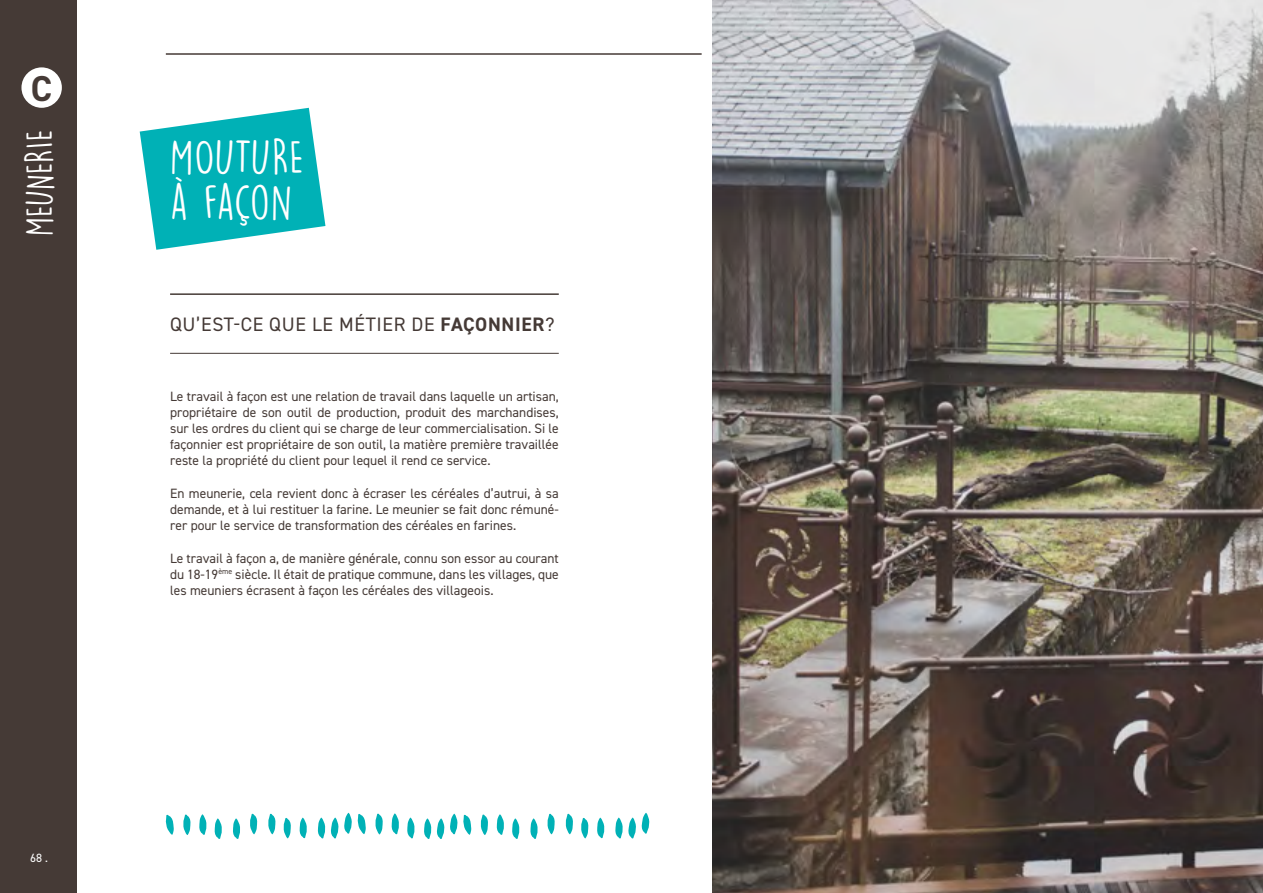
<style>
.page{position:relative;width:1263px;height:893px;background:#fff}
.page>*{position:absolute;margin:0;border:0;box-sizing:border-box;transform-origin:0 0}
.t1{font:45px/45px "DK Lemon Yellow Sun";letter-spacing:-.005em;color:#fff}
.t2{font:36px "DK Lemon Yellow Sun";color:#fff}
.t3{font:700 36px "DIN2014";color:#453a36}
.t4{font:19.5px "DIN2014";letter-spacing:.035em;color:#453a36}
.t5{font:13.5px/16.2px "DIN2014";color:#453a36;text-align:justify}
.t6{font:12px "DIN2014";color:#fff}
.s1{font-weight:700}
</style>
<div class="page">
<hr style="left:166px;top:53px;width:536px;height:2px;background:#453a36">
<svg style="left:140px;top:108px;width:185px;height:142px"></svg>
<img style="left:713px;top:0;width:550px;height:893px">
<div style="left:0;top:0;width:77px;height:893px;background:#453a36"></div>
<hr style="left:170px;top:293px;width:389px;height:2px;background:#453a36">
<hr style="left:170px;top:353px;width:389px;height:1px;background:#453a36">
<svg style="left:424px;top:818px;width:7px;height:21px"></svg>
<svg style="left:437px;top:818px;width:7px;height:21px"></svg>
<svg style="left:450px;top:814px;width:21px;height:21px"></svg>
<svg style="left:481px;top:814px;width:7px;height:21px"></svg>
<svg style="left:597px;top:818px;width:7px;height:20px"></svg>
<svg style="left:497px;top:814px;width:7px;height:21px"></svg>
<svg style="left:581px;top:818px;width:7px;height:20px"></svg>
<svg style="left:512px;top:818px;width:7px;height:21px"></svg>
<svg style="left:566px;top:814px;width:7px;height:20px"></svg>
<svg style="left:530px;top:818px;width:8px;height:21px"></svg>
<svg style="left:547px;top:814px;width:8px;height:20px"></svg>
<svg style="left:615px;top:813px;width:34px;height:25px"></svg>
<svg style="left:166px;top:815px;width:8px;height:20px"></svg>
<svg style="left:183px;top:814px;width:8px;height:21px"></svg>
<svg style="left:299px;top:818px;width:8px;height:20px"></svg>
<svg style="left:199px;top:814px;width:7px;height:21px"></svg>
<svg style="left:284px;top:818px;width:7px;height:20px"></svg>
<svg style="left:214px;top:818px;width:8px;height:21px"></svg>
<svg style="left:268px;top:814px;width:8px;height:20px"></svg>
<svg style="left:233px;top:818px;width:7px;height:21px"></svg>
<svg style="left:250px;top:814px;width:7px;height:20px"></svg>
<svg style="left:318px;top:817px;width:7px;height:21px"></svg>
<svg style="left:331px;top:813px;width:21px;height:25px"></svg>
<svg style="left:358px;top:814px;width:8px;height:20px"></svg>
<svg style="left:375px;top:813px;width:8px;height:21px"></svg>
<svg style="left:391px;top:813px;width:8px;height:21px"></svg>
<svg style="left:407px;top:817px;width:7px;height:21px"></svg>
<div style="left:21px;top:67px;width:41px;height:41px;background:#fff;border-radius:50%"></div>
<h2 class="t3" style="left:31px;top:64px;width:23px">C</h2>
<h2 class="t2" style="left:18px;top:236px;width:108px;rotate:-90deg">MEUNERIE</h2>
<p class="t6" style="left:30px;top:850px;width:19px">68 .</p>
<h1 class="t1" style="left:170px;top:135px;width:135px">MOUTURE<br>À FAÇON</h1>
<h3 class="t4" style="left:170px;top:312px;width:386px">QU’EST-CE QUE LE MÉTIER DE <span class="s1">FAÇONNIER</span>?</h3>
<p class="t5" style="left:170px;top:388px;width:390px">Le travail à façon est une relation de travail dans laquelle un artisan, propriétaire de son outil de production, produit des marchandises, sur les ordres du client qui se charge de leur commercialisation. Si le façonnier est propriétaire de son outil, la matière première travaillée reste la propriété du client pour lequel il rend ce service.</p>
<p class="t5" style="left:170px;top:485px;width:390px">En meunerie, cela revient donc à écraser les céréales d’autrui, à sa demande, et à lui restituer la farine. Le meunier se fait donc rémuné&shy;rer pour le service de transformation des céréales en farines.</p>
<p class="t5" style="left:170px;top:550px;width:390px">Le travail à façon a, de manière générale, connu son essor au courant du 18-19<sup>ème</sup> siècle. Il était de pratique commune, dans les villages, que les meuniers écrasent à façon les céréales des villageois.</p>
</div>
